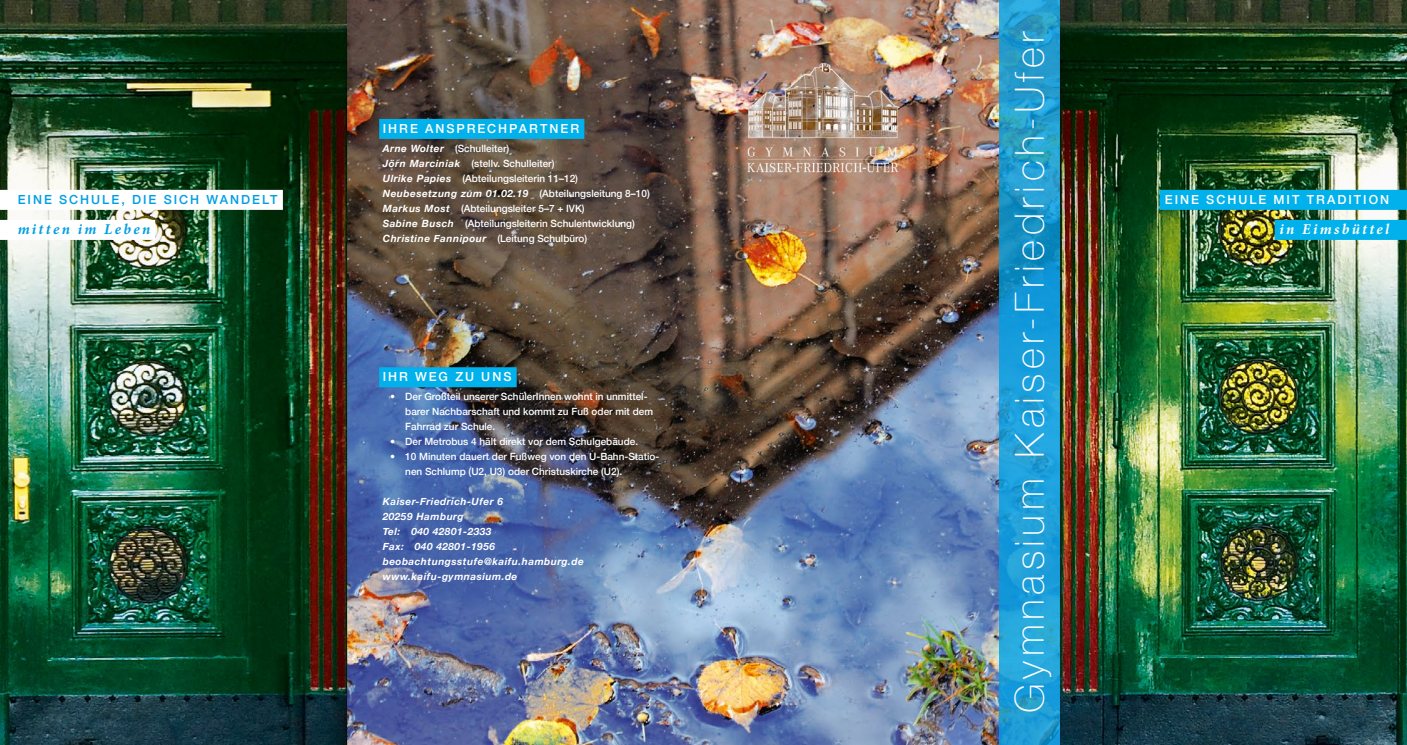
<style>
.page{position:relative;width:1407px;height:745px;background:#fff}
.page>*{position:absolute;margin:0;border:0;box-sizing:border-box;transform-origin:0 0}
.t1{font:100 40px "Helvetica Neue";letter-spacing:.11em;color:#fff}
.t2{font:italic 700 15px "Minion Pro";letter-spacing:.155em;color:#009fe3}
.t3{font:italic 700 15px "Minion Pro";letter-spacing:.15em;color:#fff}
.t4{font:500 12.5px "Helvetica Neue";letter-spacing:.16em;color:#fff}
.t5{font:500 12.5px "Helvetica Neue";letter-spacing:.16em;color:#009fe3}
.t6{font:500 10px/15px "Helvetica Neue";color:#fff}
.t7{font:italic 700 10px/15px "Helvetica Neue";letter-spacing:.05em;color:#fff}
.s1{font-weight:700;font-style:italic}
</style>
<div class="page">
<img style="left:0;top:0;width:1407px;height:744px">
<svg style="left:999px;top:0;width:60px;height:744px;background:#1e9cd3"></svg>
<div style="left:379px;top:119px;width:205px;height:20px;background:#00b1eb"></div>
<div style="left:379px;top:367px;width:138px;height:20px;background:#00b1eb"></div>
<div style="left:1159px;top:190px;width:248px;height:20px;background:#00b1eb"></div>
<div style="left:1274px;top:220px;width:133px;height:20px;background:#00b1eb"></div>
<div style="left:0;top:190px;width:283px;height:20px;background:#fff"></div>
<div style="left:0;top:220px;width:155px;height:20px;background:#fff"></div>
<p class="t5" style="left:18px;top:189px;width:261px">EINE SCHULE, DIE SICH WANDELT</p>
<h2 class="t2" style="left:18px;top:218px;width:134px">mitten im Leben</h2>
<p class="t4" style="left:383px;top:118px;width:198px">IHRE ANSPRECHPARTNER</p>
<p class="t6" style="left:383px;top:140px;width:268px"><span class="s1">Arne Wolter</span> (Schulleiter)<br><span class="s1">Jörn Marciniak</span> (stellv. Schulleiter)<br><span class="s1">Ulrike Papies</span> (Abteilungsleiterin 11–12)<br><span class="s1">Neubesetzung zum 01.02.19</span> (Abteilungsleitung 8–10)<br><span class="s1">Markus Most</span> (Abteilungsleiter 5–7 + IVK)<br><span class="s1">Sabine Busch</span> (Abteilungsleiterin Schulentwicklung)<br><span class="s1">Christine Fannipour</span> (Leitung Schulbüro)</p>
<p class="t4" style="left:383px;top:366px;width:130px">IHR WEG ZU UNS</p>
<p class="t6" style="left:405px;top:388px;width:249px;text-indent:-15px">• Der Großteil unserer SchülerInnen wohnt in unmittel&shy;barer Nachbarschaft und kommt zu Fuß oder mit dem<br>Fahrrad zur Schule.</p>
<p class="t6" style="left:390px;top:433px;width:249px">• Der Metrobus 4 hält direkt vor dem Schulgebäude.</p>
<p class="t6" style="left:405px;top:448px;width:255px;text-indent:-15px">• 10 Minuten dauert der Fußweg von den U-Bahn-Statio&shy;nen Schlump (U2, U3) oder Christuskirche (U2).</p>
<p class="t7" style="left:383px;top:494px;width:203px">Kaiser-Friedrich-Ufer 6<br>20259 Hamburg<br>Tel: 040 42801-2333<br>Fax: 040 42801-1956 beobachtungsstufe@kaifu.hamburg.de www.kaifu-gymnasium.de</p>
<h1 class="t1" style="left:999px;top:712px;width:683px;rotate:-90deg">Gymnasium Kaiser-Friedrich-Ufer</h1>
<p class="t4" style="left:1165px;top:189px;width:226px">EINE SCHULE MIT TRADITION</p>
<h2 class="t3" style="left:1279px;top:218px;width:111px">in Eimsbüttel</h2>
</div>
